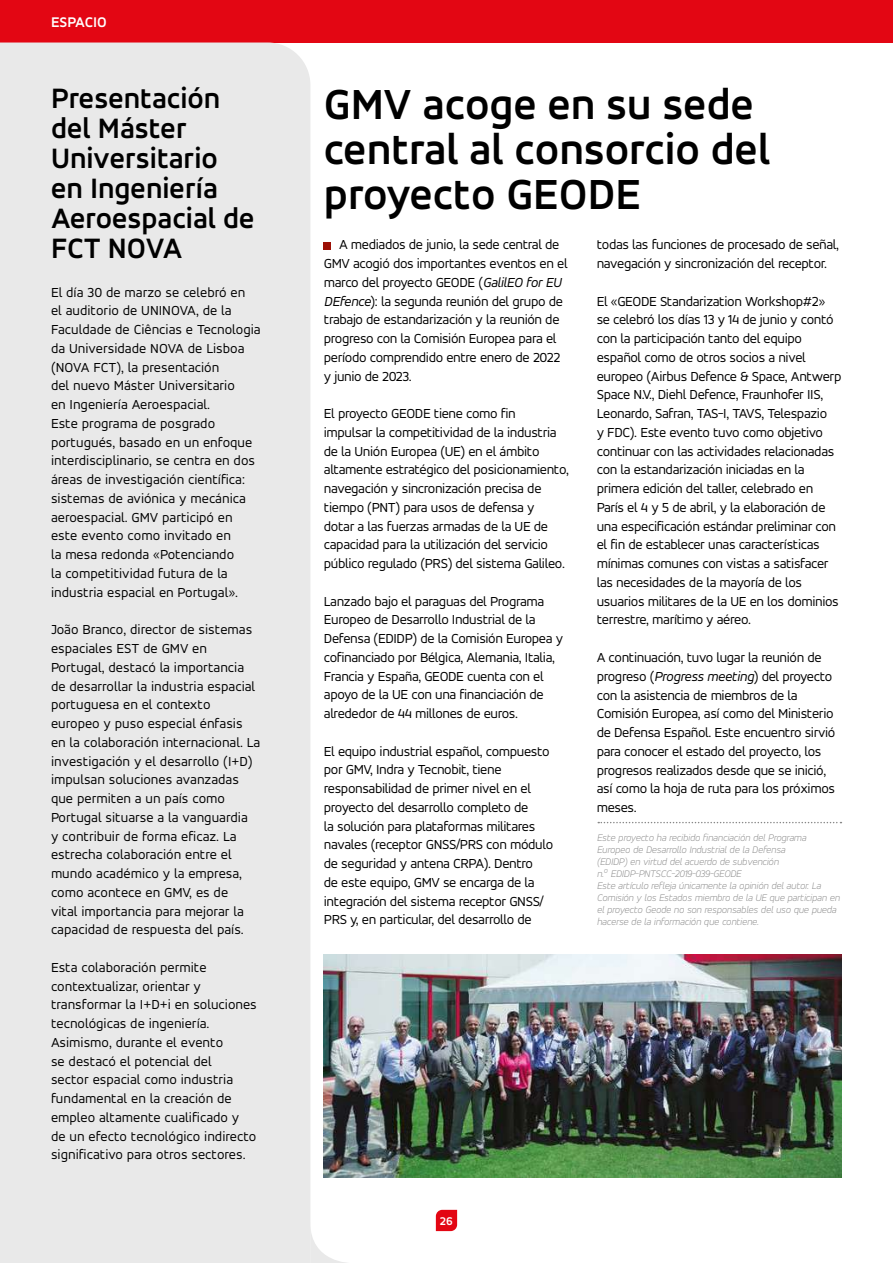
<style>
.page{position:relative;width:893px;height:1263px;background:#fff}
.page>*{position:absolute;margin:0;border:0;box-sizing:border-box;transform-origin:0 0}
.t1{font:700 45px/45px "Accord Alternate";color:#000}
.t2{font:700 30px/30px "Accord Alternate";color:#000}
.t3{font:700 15px "Accord Alternate";color:#fff}
.t4{font:14.25px/18.8px "Accord Alternate";letter-spacing:-.025em;color:#000}
.t5{font:14.25px/18.8px "Accord Alternate";color:#000}
.t6{font:700 12px "Accord Alternate";color:#fff}
.t7{font:italic 300 expanded 10.5px/12px "Accord Alternate";letter-spacing:-.025em;color:#878787}
.s1{font-style:italic}
</style>
<div class="page">
<div style="left:0;top:0;width:893px;height:43px;background:#e30613"></div>
<div style="left:324px;top:242px;width:7px;height:7px;background:#9c1006"></div>
<div style="left:0;top:43px;width:310px;height:1220px;background:#e9e9e9"></div>
<svg style="left:310px;top:1222px;width:37px;height:41px"></svg>
<svg style="left:598px;top:822px;width:243px;height:1px"></svg>
<img style="left:324px;top:955px;width:518px;height:223px">
<svg style="left:436px;top:1210px;width:21px;height:21px"></svg>
<p class="t3" style="left:51px;top:13px;width:57px">ESPACIO</p>
<h2 class="t2" style="left:51px;top:82px;width:205px">Presentación del Máster<br>Universitario en Ingeniería<br>Aeroespacial de<br>FCT NOVA</h2>
<p class="t5" style="left:51px;top:282px;width:211px">El día 30 de marzo se celebró en<br>el auditorio de UNINOVA, de la<br>Faculdade de Ciências e Tecnologia da Universidade NOVA de Lisboa (NOVA FCT), la presentación<br>del nuevo Máster Universitario<br>en Ingeniería Aeroespacial.<br>Este programa de posgrado portugués, basado en un enfoque interdisciplinario, se centra en dos áreas de investigación científica: sistemas de aviónica y mecánica aeroespacial. GMV participó en este evento como invitado en<br>la mesa redonda «Potenciando<br>la competitividad futura de la industria espacial en Portugal».</p>
<p class="t5" style="left:51px;top:620px;width:211px">João Branco, director de sistemas espaciales EST de GMV en<br>Portugal, destacó la importancia de desarrollar la industria espacial portuguesa en el contexto europeo y puso especial énfasis en la colaboración internacional. La investigación y el desarrollo (I+D) impulsan soluciones avanzadas que permiten a un país como<br>Portugal situarse a la vanguardia<br>y contribuir de forma eficaz. La estrecha colaboración entre el mundo académico y la empresa, como acontece en GMV, es de<br>vital importancia para mejorar la capacidad de respuesta del país.</p>
<p class="t5" style="left:51px;top:957px;width:207px">Esta colaboración permite contextualizar, orientar y transformar la I+D+i en soluciones tecnológicas de ingeniería.<br>Asimismo, durante el evento<br>se destacó el potencial del<br>sector espacial como industria fundamental en la creación de empleo altamente cualificado y de un efecto tecnológico indirecto significativo para otros sectores.</p>
<h1 class="t1" style="left:324px;top:81px;width:448px">GMV acoge en su sede central al consorcio del proyecto GEODE</h1>
<p class="t4" style="left:324px;top:235px;width:245px;text-indent:15px">A mediados de junio, la sede central de GMV acogió dos importantes eventos en el marco del proyecto GEODE (<span class="s1">GalilEO for EU DEfence</span>): la segunda reunión del grupo de trabajo de estandarización y la reunión de progreso con la Comisión Europea para el período comprendido entre enero de 2022 y junio de 2023.</p>
<p class="t4" style="left:324px;top:404px;width:247px">El proyecto GEODE tiene como fin<br>impulsar la competitividad de la industria de la Unión Europea (UE) en el ámbito altamente estratégico del posicionamiento, navegación y sincronización precisa de tiempo (PNT) para usos de defensa y<br>dotar a las fuerzas armadas de la UE de capacidad para la utilización del servicio público regulado (PRS) del sistema Galileo.</p>
<p class="t4" style="left:324px;top:591px;width:241px">Lanzado bajo el paraguas del Programa Europeo de Desarrollo Industrial de la Defensa (EDIDP) de la Comisión Europea y cofinanciado por Bélgica, Alemania, Italia, Francia y España, GEODE cuenta con el apoyo de la UE con una financiación de alrededor de 44 millones de euros.</p>
<p class="t4" style="left:324px;top:741px;width:231px">El equipo industrial español, compuesto por GMV, Indra y Tecnobit, tiene responsabilidad de primer nivel en el proyecto del desarrollo completo de<br>la solución para plataformas militares navales (receptor GNSS/PRS con módulo de seguridad y antena CRPA). Dentro<br>de este equipo, GMV se encarga de la integración del sistema receptor GNSS/ PRS y, en particular, del desarrollo de</p>
<p class="t4" style="left:597px;top:235px;width:244px">todas las funciones de procesado de señal, navegación y sincronización del receptor.</p>
<p class="t4" style="left:597px;top:291px;width:246px">El «GEODE Standarization Workshop#2» se celebró los días 13 y 14 de junio y contó con la participación tanto del equipo español como de otros socios a nivel europeo (Airbus Defence &amp; Space, Antwerp Space N.V., Diehl Defence, Fraunhofer IIS, Leonardo, Safran, TAS-I, TAVS, Telespazio<br>y FDC). Este evento tuvo como objetivo continuar con las actividades relacionadas con la estandarización iniciadas en la primera edición del taller, celebrado en París el 4 y 5 de abril, y la elaboración de una especificación estándar preliminar con el fin de establecer unas características mínimas comunes con vistas a satisfacer las necesidades de la mayoría de los usuarios militares de la UE en los dominios terrestre, marítimo y aéreo.</p>
<p class="t4" style="left:597px;top:648px;width:240px">A continuación, tuvo lugar la reunión de progreso (<span class="s1">Progress meeting</span>) del proyecto con la asistencia de miembros de la Comisión Europea, así como del Ministerio de Defensa Español. Este encuentro sirvió para conocer el estado del proyecto, los progresos realizados desde que se inició, así como la hoja de ruta para los próximos meses.</p>
<p class="t7" style="left:597px;top:831px;width:245px">Este proyecto ha recibido financiación del Programa Europeo de Desarrollo Industrial de la Defensa<br>(EDIDP) en virtud del acuerdo de subvención<br>n.º EDIDP-PNTSCC-2019-039-GEODE<br>Este artículo refleja únicamente la opinión del autor. La Comisión y los Estados miembro de la UE que participan en el proyecto Geode no son responsables del uso que pueda hacerse de la información que contiene.</p>
<p class="t6" style="left:440px;top:1214px;width:14px">26</p>
</div>
